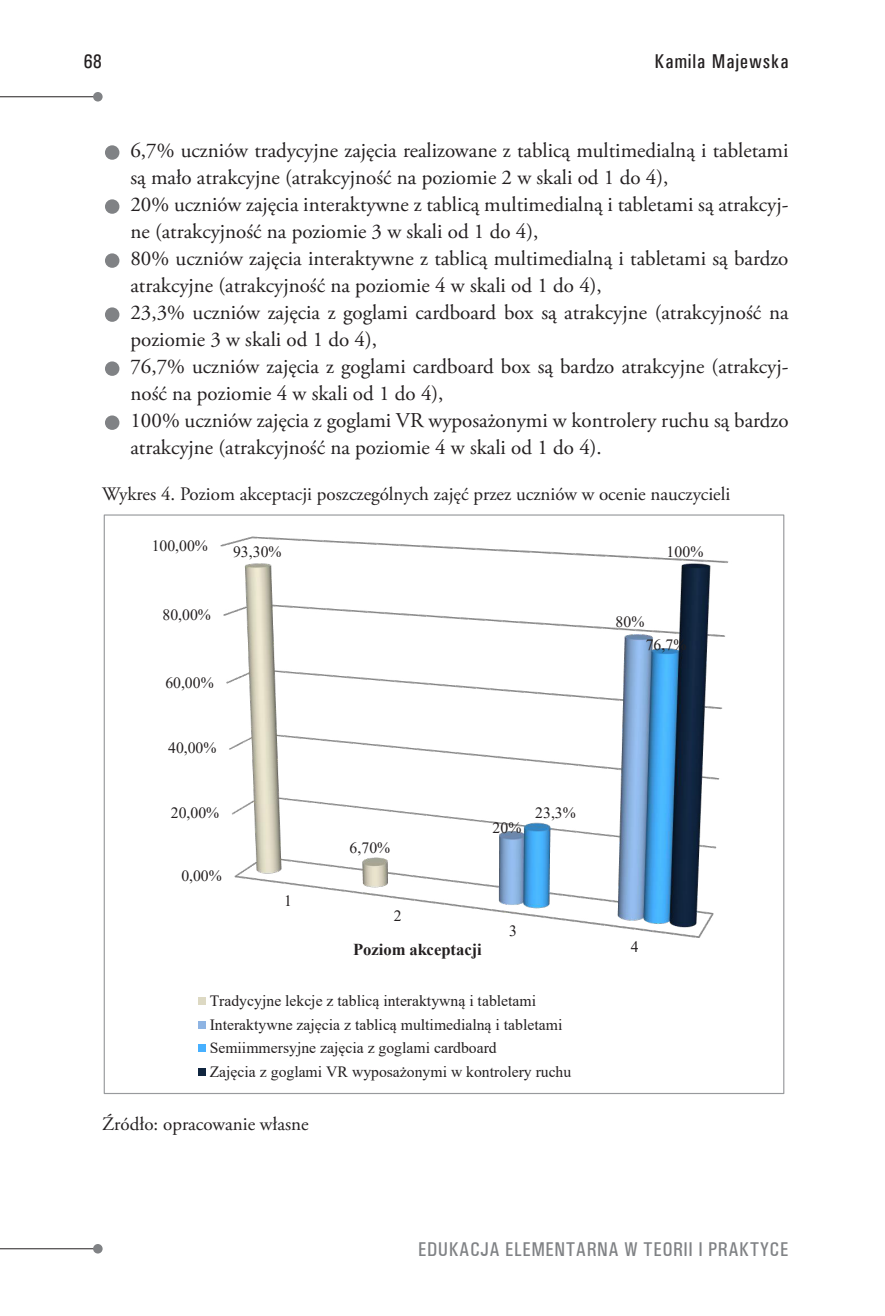
<style>
.page{position:relative;width:885px;height:1316px;background:#fff}
.page>*{position:absolute;margin:0;border:0;box-sizing:border-box;transform-origin:0 0}
.t1{font:21px/27px "Adobe Garamond Pro";color:#231f20}
.t2{font:500 condensed 20px "Univers";letter-spacing:.025em;color:#808285}
.t3{font:500 condensed 20px "Univers";letter-spacing:.05em;color:#231f20}
.t4{font:19px "Adobe Garamond Pro";color:#231f20}
.t5{font:700 16.6px "Times New Roman";color:#231f20}
.t6{font:15.6px/23.8px "Times New Roman";color:#231f20}
.s1{font-size:52px;color:#808285}
</style>
<div class="page">
<hr style="left:0;top:1248px;width:98px;height:1px;background:#231f20">
<hr style="left:0;top:96px;width:98px;height:1px;background:#231f20">
<div style="left:93px;top:1243px;width:10px;height:10px;background:#808285;border-radius:50%"></div>
<div style="left:93px;top:92px;width:10px;height:9px;background:#808285;border-radius:50%"></div>
<img style="left:220px;top:536px;width:509px;height:402px">
<div style="left:198px;top:997px;width:8px;height:7px;background:#ddd9c3"></div>
<div style="left:198px;top:1020px;width:8px;height:8px;background:#8eb4e3"></div>
<div style="left:198px;top:1044px;width:8px;height:8px;background:#47b0ff"></div>
<div style="left:198px;top:1068px;width:8px;height:8px;background:#10253f"></div>
<p class="t3" style="left:84px;top:49px;width:20px">68</p>
<p class="t3" style="left:654px;top:49px;width:135px">Kamila Majewska</p>
<p class="t1" style="left:130px;top:138px;width:659px;text-indent:-28px"><span class="s1">•</span> 6,7% uczniów tradycyjne zajęcia realizowane z tablicą multimedialną i tabletami są mało atrakcyjne (atrakcyjność na poziomie 2 w skali od 1 do 4),</p>
<p class="t1" style="left:130px;top:192px;width:659px;text-indent:-28px"><span class="s1">•</span> 20% uczniów zajęcia interaktywne z tablicą multimedialną i tabletami są atrakcyj&shy;ne (atrakcyjność na poziomie 3 w skali od 1 do 4),</p>
<p class="t1" style="left:130px;top:246px;width:659px;text-indent:-28px"><span class="s1">•</span> 80% uczniów zajęcia interaktywne z tablicą multimedialną i tabletami są bardzo atrakcyjne (atrakcyjność na poziomie 4 w skali od 1 do 4),</p>
<p class="t1" style="left:130px;top:300px;width:659px;text-indent:-28px"><span class="s1">•</span> 23,3% uczniów zajęcia z goglami cardboard box są atrakcyjne (atrakcyjność na poziomie 3 w skali od 1 do 4),</p>
<p class="t1" style="left:130px;top:354px;width:659px;text-indent:-28px"><span class="s1">•</span> 76,7% uczniów zajęcia z goglami cardboard box są bardzo atrakcyjne (atrakcyj&shy;ność na poziomie 4 w skali od 1 do 4),</p>
<p class="t1" style="left:130px;top:408px;width:659px;text-indent:-28px"><span class="s1">•</span> 100% uczniów zajęcia z goglami VR wyposażonymi w kontrolery ruchu są bardzo atrakcyjne (atrakcyjność na poziomie 4 w skali od 1 do 4).</p>
<p class="t4" style="left:102px;top:482px;width:629px">Wykres 4. Poziom akceptacji poszczególnych zajęć przez uczniów w ocenie nauczycieli</p>
<p class="t6" style="left:152px;top:533px;width:58px">100,00%</p>
<p class="t6" style="left:162px;top:602px;width:50px">80,00%</p>
<p class="t6" style="left:233px;top:539px;width:50px">93,30%</p>
<p class="t6" style="left:165px;top:670px;width:50px">60,00%</p>
<p class="t6" style="left:168px;top:735px;width:50px">40,00%</p>
<p class="t6" style="left:171px;top:800px;width:50px">20,00%</p>
<p class="t6" style="left:181px;top:863px;width:42px">0,00%</p>
<p class="t6" style="left:284px;top:888px;width:9px">1</p>
<p class="t6" style="left:349px;top:835px;width:42px">6,70%</p>
<p class="t6" style="left:492px;top:814px;width:30px">20%</p>
<p class="t6" style="left:535px;top:800px;width:42px">23,3%</p>
<p class="t6" style="left:394px;top:903px;width:9px">2</p>
<p class="t5" style="left:353px;top:937px;width:130px">Poziom akceptacji</p>
<p class="t6" style="left:509px;top:918px;width:9px">3</p>
<p class="t6" style="left:210px;top:988px;width:363px">Tradycyjne lekcje z tablicą interaktywną i tabletami Interaktywne zajęcia z tablicą multimedialną i tabletami Semiimmersyjne zajęcia z goglami cardboard<br>Zajęcia z goglami VR wyposażonymi w kontrolery ruchu</p>
<p class="t4" style="left:102px;top:1112px;width:208px">Źródło: opracowanie własne</p>
<p class="t6" style="left:615px;top:609px;width:30px">80%</p>
<p class="t6" style="left:666px;top:539px;width:38px">100%</p>
<p class="t6" style="left:645px;top:632px;width:42px">76,7%</p>
<p class="t6" style="left:630px;top:934px;width:9px">4</p>
<p class="t2" style="left:418px;top:1237px;width:372px">EDUKACJA ELEMENTARNA W TEORII I PRAKTYCE</p>
</div>
